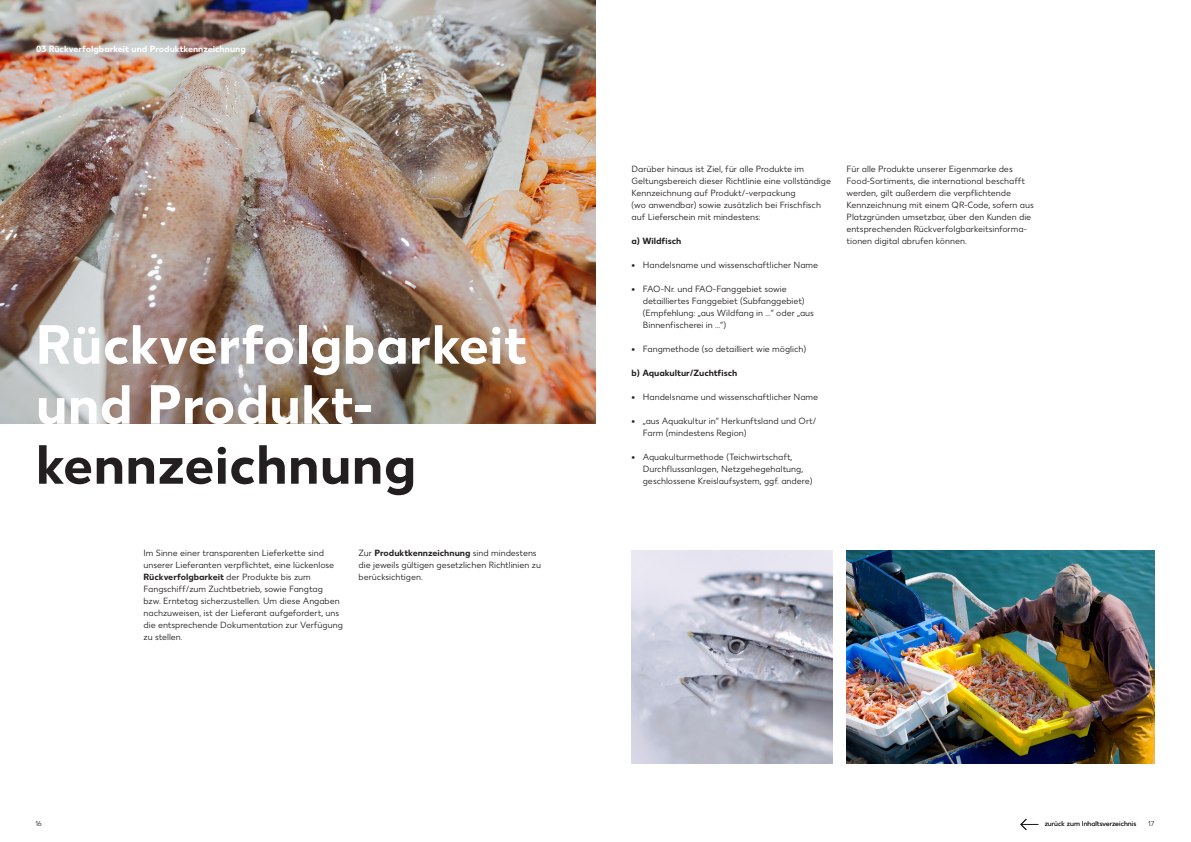
<style>
.page{position:relative;width:1191px;height:842px;background:#fff}
.page>*{position:absolute;margin:0;border:0;box-sizing:border-box;transform-origin:0 0}
.t1{font:700 55px/60px "Kaufland";color:#fff}
.t2{font:700 55px "Kaufland";color:#231f20}
.t3{font:9px/12px "Kaufland";color:#231f20}
.t4{font:700 9px "Kaufland";color:#fff}
.t5{font:700 9px "Kaufland";color:#231f20}
.t6{font:7px "Kaufland";color:#231f20}
.s1{font-weight:700}
</style>
<div class="page">
<img style="left:0;top:0;width:595px;height:424px">
<img style="left:631px;top:550px;width:201px;height:213px">
<img style="left:847px;top:550px;width:307px;height:213px">
<svg style="left:1020px;top:818px;width:18px;height:12px"></svg>
<p class="t4" style="left:36px;top:43px;width:211px">03 Rückverfolgbarkeit und Produktkennzeichnung</p>
<h1 class="t1" style="left:36px;top:316px;width:493px">Rückverfolgbarkeit und Produkt-</h1>
<h1 class="t2" style="left:36px;top:431px;width:382px">kennzeichnung</h1>
<p class="t3" style="left:143px;top:547px;width:201px">Im Sinne einer transparenten Lieferkette sind unserer Lieferanten verpflichtet, eine lückenlose <span class="s1">Rückverfolgbarkeit</span> der Produkte bis zum Fangschiff/zum Zuchtbetrieb, sowie Fangtag<br>bzw. Erntetag sicherzustellen. Um diese Angaben nachzuweisen, ist der Lieferant aufgefordert, uns die entsprechende Dokumentation zur Verfügung zu stellen.</p>
<p class="t3" style="left:358px;top:547px;width:184px">Zur <span class="s1">Produktkennzeichnung</span> sind mindestens die jeweils gültigen gesetzlichen Richtlinien zu berücksichtigen.</p>
<p class="t3" style="left:631px;top:163px;width:201px">Darüber hinaus ist Ziel, für alle Produkte im Geltungsbereich dieser Richtlinie eine vollständige Kennzeichnung auf Produkt/-verpackung<br>(wo anwendbar) sowie zusätzlich bei Frischfisch auf Lieferschein mit mindestens:</p>
<p class="t5" style="left:631px;top:235px;width:51px">a) Wildfisch</p>
<p class="t3" style="left:631px;top:259px;width:188px">• Handelsname und wissenschaftlicher Name</p>
<p class="t3" style="left:643px;top:283px;width:173px;text-indent:-11px">• FAO-Nr. und FAO-Fanggebiet sowie detailliertes Fanggebiet (Subfanggebiet) (Empfehlung: „aus Wildfang in …“ oder „aus Binnenfischerei in …“)</p>
<p class="t3" style="left:631px;top:343px;width:176px">• Fangmethode (so detailliert wie möglich)</p>
<p class="t5" style="left:631px;top:367px;width:107px">b) Aquakultur/Zuchtfisch</p>
<p class="t3" style="left:631px;top:391px;width:188px">• Handelsname und wissenschaftlicher Name</p>
<p class="t3" style="left:643px;top:415px;width:175px;text-indent:-11px">• „aus Aquakultur in“ Herkunftsland und Ort/<br>Farm (mindestens Region)</p>
<p class="t3" style="left:643px;top:451px;width:171px;text-indent:-11px">• Aquakulturmethode (Teichwirtschaft,<br>Durchflussanlagen, Netzgehegehaltung, geschlossene Kreislaufsystem, ggf. andere)</p>
<p class="t3" style="left:846px;top:163px;width:189px">Für alle Produkte unserer Eigenmarke des Food-Sortiments, die international beschafft werden, gilt außerdem die verpflichtende Kennzeichnung mit einem QR-Code, sofern aus Platzgründen umsetzbar, über den Kunden die entsprechenden Rückverfolgbarkeitsinforma&shy;tionen digital abrufen können.</p>
<p class="t6" style="left:35px;top:820px;width:8px">16</p>
<p class="t6" style="left:1044px;top:820px;width:93px">zurück zum Inhaltsverzeichnis</p>
<p class="t6" style="left:1148px;top:820px;width:8px">17</p>
</div>
